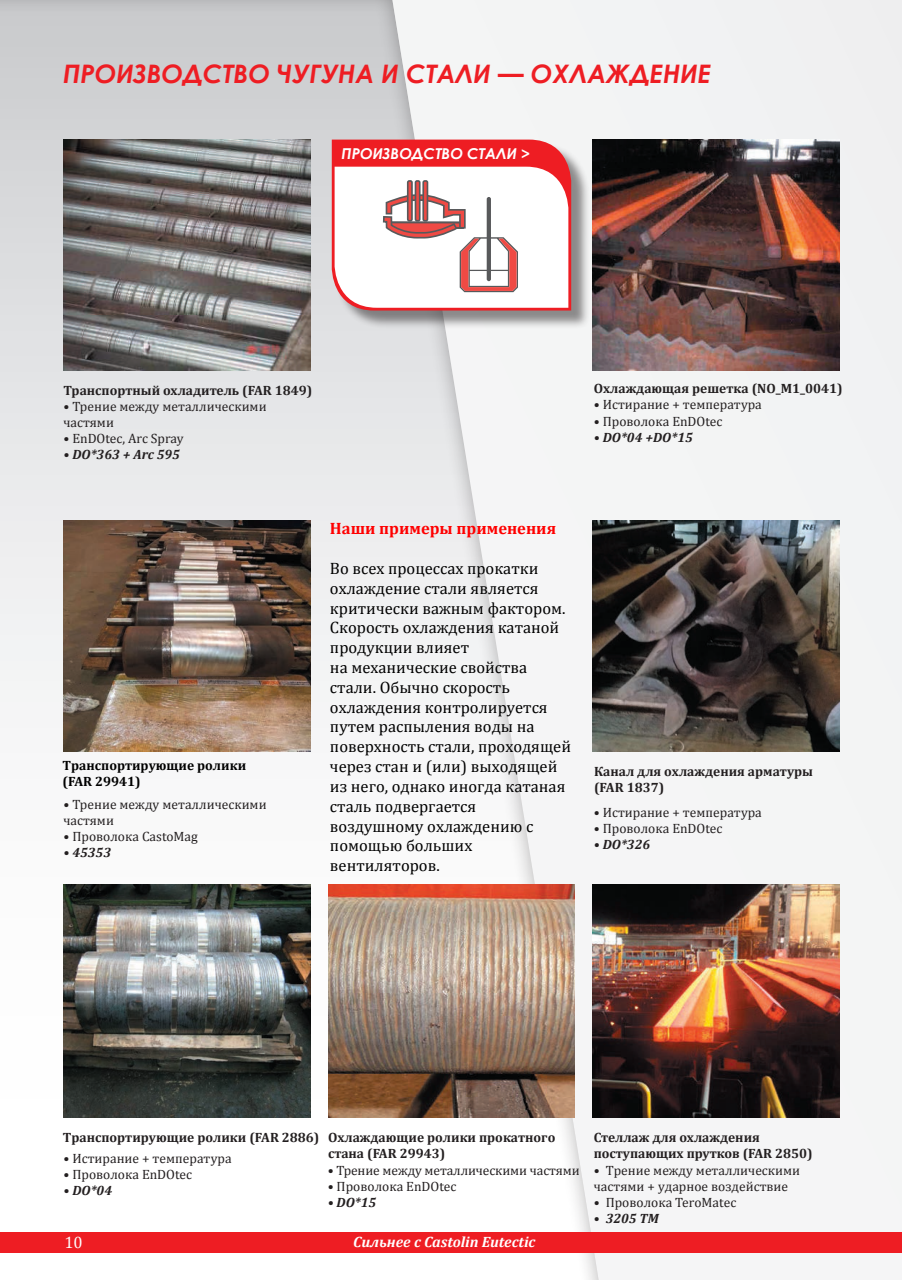
<style>
.page{position:relative;width:902px;height:1280px;background:#fff}
.page>*{position:absolute;margin:0;border:0;box-sizing:border-box;transform-origin:0 0}
.t1{font:italic 700 25.5px "Century Gothic";color:#ee1d23}
.t2{font:18px "Minion Pro";color:#fff}
.t3{font:16.5px/19.8px "Cambria";color:#000}
.t4{font:700 16.5px "Cambria";color:#f00}
.t5{font:italic 700 15px "Cambria";color:#fff}
.t6{font:italic 700 15px "Century Gothic";color:#fff}
.t7{font:13.5px/16.2px "Cambria";color:#231f20}
.t8{font:700 13.5px/16.2px "Cambria";color:#231f20}
.t9{font:italic 700 13.5px "Cambria";color:#231f20}
.t10{font:700 13.5px/16.2px "Cambria";color:#000}
.s1{font-family:"Cambria";font-size:16.5px}
.s2{font-weight:400;font-style:normal}
</style>
<div class="page">
<div style="left:603px;top:0;width:298px;height:1206px;background:#f3f4f4"></div>
<div style="left:0;top:0;width:603px;height:1280px;background:#231f20;opacity:.35"></div>
<img style="left:593px;top:140px;width:246px;height:230px">
<img style="left:593px;top:884px;width:246px;height:233px">
<img style="left:63px;top:884px;width:247px;height:233px">
<img style="left:63px;top:521px;width:247px;height:230px">
<img style="left:328px;top:884px;width:247px;height:233px">
<img style="left:593px;top:521px;width:246px;height:230px">
<img style="left:63px;top:140px;width:247px;height:230px">
<div style="left:334px;top:142px;width:255px;height:187px;background:#231f20;opacity:.5"></div>
<svg style="left:332px;top:140px;width:239px;height:171px"></svg>
<div style="left:0;top:1232px;width:901px;height:21px;background:#ee1d23"></div>
<svg style="left:901px;top:1232px;width:1px;height:21px"></svg>
<h1 class="t1" style="left:63px;top:54px;width:649px">ПРОИЗВОДСТВО ЧУГУНА И СТАЛИ — ОХЛАЖДЕНИЕ</h1>
<p class="t6" style="left:341px;top:143px;width:190px">ПРОИЗВОДСТВО СТАЛИ &gt;</p>
<p class="t8" style="left:63px;top:381px;width:250px">Транспортный охладитель (FAR 1849)</p>
<p class="t7" style="left:63px;top:398px;width:205px">• Трение между металлическими частями</p>
<p class="t7" style="left:63px;top:430px;width:122px">• EnDOtec, Arc Spray</p>
<p class="t9" style="left:63px;top:445px;width:118px">• DO*363 + Arc 595</p>
<p class="t8" style="left:593px;top:380px;width:250px">Охлаждающая решетка (NO_M1_0041)</p>
<p class="t7" style="left:593px;top:397px;width:170px">• Истирание + температура</p>
<p class="t7" style="left:593px;top:413px;width:130px">• Проволока EnDOtec</p>
<p class="t9" style="left:593px;top:428px;width:101px">• DO*04 +DO*15</p>
<p class="t10" style="left:63px;top:757px;width:185px">Транспортирующие ролики (FAR 29941)</p>
<p class="t7" style="left:63px;top:796px;width:205px">• Трение между металлическими частями</p>
<p class="t7" style="left:63px;top:828px;width:136px">• Проволока CastoMag</p>
<p class="t9" style="left:63px;top:843px;width:49px">• 45353</p>
<p class="t4" style="left:330px;top:517px;width:228px">Наши примеры применения</p>
<p class="t3" style="left:330px;top:558px;width:242px">Во всех процессах прокатки охлаждение стали является критически важным фактором.<br>Скорость охлаждения катаной продукции влияет<br>на механические свойства стали. Обычно скорость охлаждения контролируется путем распыления воды на поверхность стали, проходящей через стан и (или) выходящей из него, однако иногда катаная сталь подвергается воздушному охлаждению с помощью больших вентиляторов.</p>
<p class="t8" style="left:594px;top:763px;width:220px">Канал для охлаждения арматуры (FAR 1837)</p>
<p class="t7" style="left:593px;top:804px;width:170px">• Истирание + температура</p>
<p class="t7" style="left:593px;top:820px;width:130px">• Проволока EnDOtec</p>
<p class="t9" style="left:593px;top:835px;width:58px">• DO*326</p>
<p class="t8" style="left:63px;top:1129px;width:258px">Транспортирующие ролики (FAR 2886)</p>
<p class="t7" style="left:63px;top:1150px;width:170px">• Истирание + температура</p>
<p class="t7" style="left:63px;top:1166px;width:130px">• Проволока EnDOtec</p>
<p class="t9" style="left:63px;top:1181px;width:50px">• DO*04</p>
<p class="t8" style="left:328px;top:1129px;width:229px">Охлаждающие ролики прокатного стана (FAR 29943)</p>
<p class="t7" style="left:327px;top:1162px;width:253px">• Трение между металлическими частями</p>
<p class="t7" style="left:327px;top:1178px;width:130px">• Проволока EnDOtec</p>
<p class="t9" style="left:327px;top:1193px;width:50px">• DO*15</p>
<p class="t2" style="left:59px;top:1229px;width:25px">10<span class="s1">10</span></p>
<p class="t5" style="left:353px;top:1231px;width:184px">Сильнее с Castolin Eutectic</p>
<p class="t8" style="left:593px;top:1129px;width:220px">Стеллаж для охлаждения поступающих прутков (FAR 2850)</p>
<p class="t7" style="left:593px;top:1162px;width:208px">• Трение между металлическими частями + ударное воздействие</p>
<p class="t7" style="left:593px;top:1194px;width:144px">• Проволока TeroMatec</p>
<p class="t9" style="left:593px;top:1209px;width:67px"><span class="s2">•</span> 3205 TM</p>
</div>
